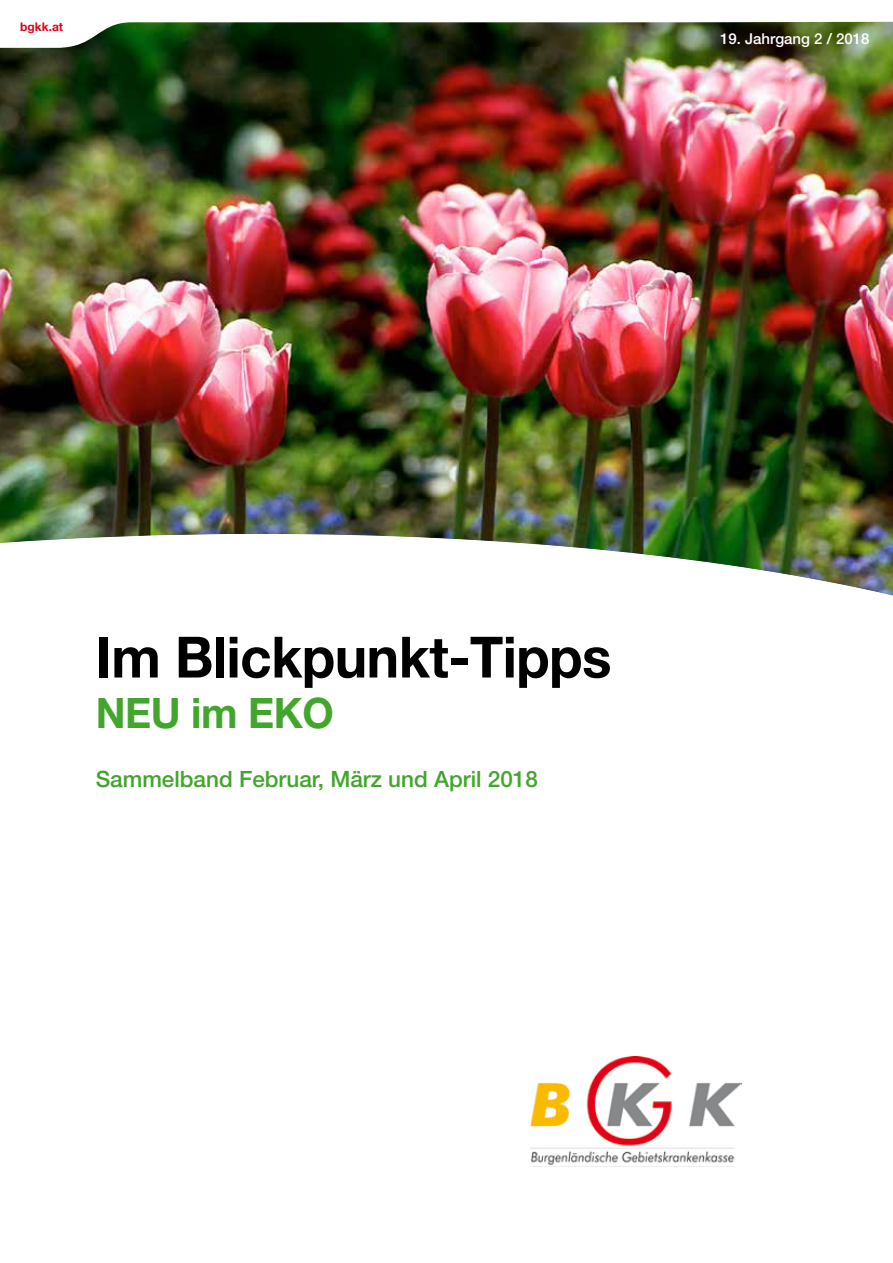
<style>
.page{position:relative;width:893px;height:1263px;background:#fff}
.page>*{position:absolute;margin:0;border:0;box-sizing:border-box;transform-origin:0 0}
.t1{font:700 57px "Helvetica Neue LT Pro";letter-spacing:-.01em;color:#000;scale:.96 1}
.t2{font:700 42px "Helvetica Neue LT Pro";letter-spacing:-.01em;color:#41a62b;scale:.96 1}
.t3{font:500 22.5px "Helvetica Neue LT Pro";color:#41a62b}
.t4{font:500 15px "Helvetica Neue LT Pro";color:#fff}
.t5{font:700 12px "Helvetica Neue LT Pro";color:#e2001a}
</style>
<div class="page">
<img style="left:530px;top:1056px;width:211px;height:111px">
<div style="left:0;top:4px;width:893px;height:597px;background:#9ab1c4;opacity:.2"></div>
<img style="left:0;top:4px;width:893px;height:44px">
<p class="t5" style="left:20px;top:19px;width:44px">bgkk.at</p>
<p class="t4" style="left:720px;top:30px;width:151px">19. Jahrgang 2 / 2018</p>
<h1 class="t1" style="left:96px;top:622px;width:539px">Im Blickpunkt-Tipps</h1>
<h2 class="t2" style="left:96px;top:687px;width:250px">NEU im EKO</h2>
<p class="t3" style="left:96px;top:766px;width:444px">Sammelband Februar, März und April 2018</p>
</div>
